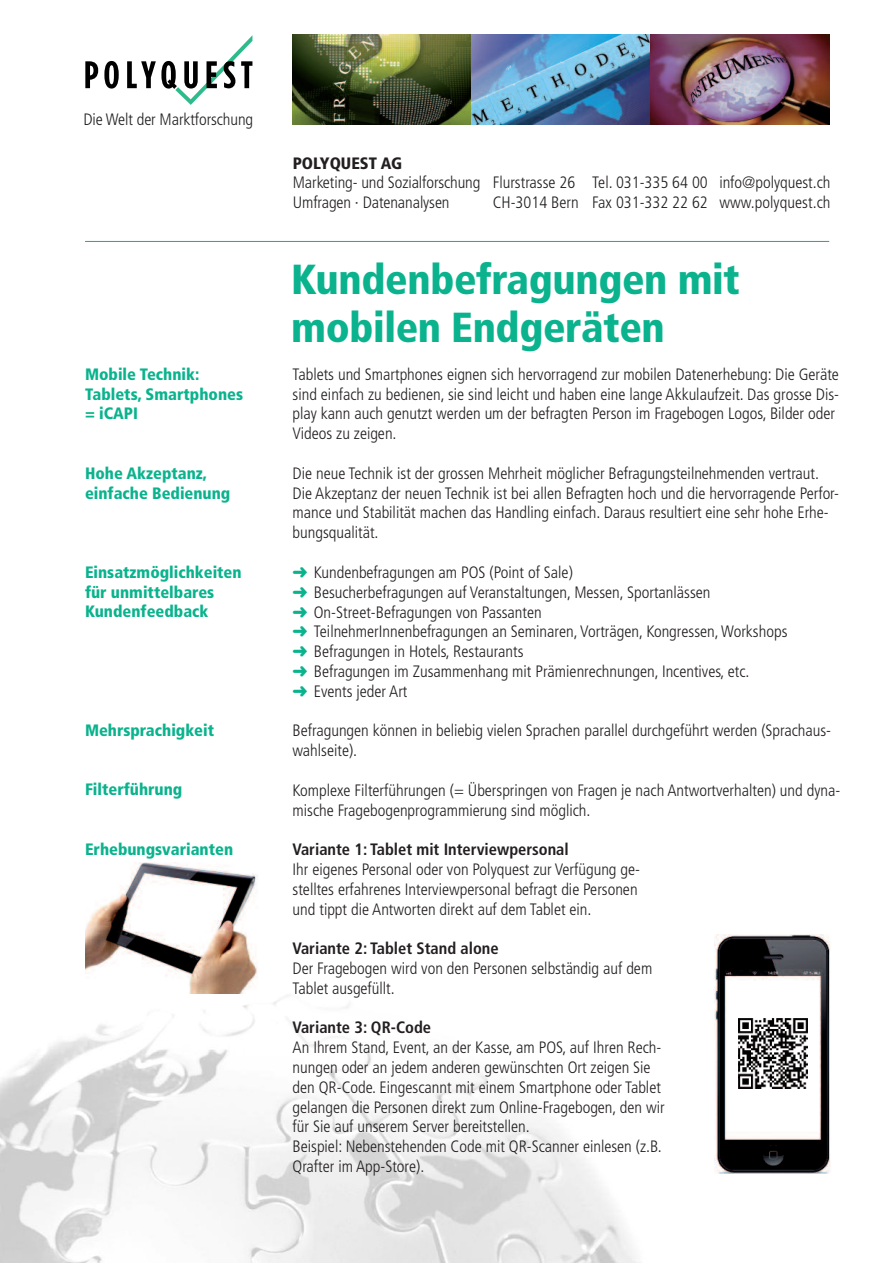
<style>
.page{position:relative;width:893px;height:1263px;background:#fff}
.page>*{position:absolute;margin:0;border:0;box-sizing:border-box;transform-origin:0 0}
.t1{font:900 condensed 42px/48px "Frutiger";letter-spacing:-.01em;color:#0ab38d}
.t2{font:300 condensed 16.5px/19.8px "Frutiger";color:#231f20}
.t3{font:900 condensed 16.5px/19.8px "Frutiger";color:#0ab38d}
.t4{font:700 condensed 16.5px "Frutiger";color:#231f20}
.t5{font:900 condensed 16.5px "Frutiger";color:#231f20}
.s1{color:#0ab38d}
</style>
<div class="page">
<img style="left:0;top:995px;width:640px;height:268px">
<img style="left:715px;top:934px;width:115px;height:239px">
<hr style="left:85px;top:241px;width:744px;height:1px;background:#0ab38d">
<img style="left:293px;top:35px;width:536px;height:89px">
<svg style="left:85px;top:61px;width:13px;height:27px"></svg>
<svg style="left:104px;top:61px;width:15px;height:28px"></svg>
<svg style="left:127px;top:36px;width:125px;height:69px"></svg>
<img style="left:85px;top:863px;width:173px;height:131px">
<img style="left:738px;top:1018px;width:70px;height:70px">
<p class="t2" style="left:84px;top:110px;width:171px">Die Welt der Marktforschung</p>
<p class="t3" style="left:85px;top:366px;width:160px">Mobile Technik:<br>Tablets, Smartphones = iCAPI</p>
<p class="t3" style="left:85px;top:464px;width:147px">Hohe Akzeptanz, einfache Bedienung</p>
<p class="t3" style="left:85px;top:563px;width:158px">Einsatzmöglichkeiten für unmittelbares<br>Kundenfeedback</p>
<p class="t3" style="left:85px;top:721px;width:131px">Mehrsprachigkeit</p>
<p class="t3" style="left:85px;top:781px;width:99px">Filterführung</p>
<p class="t3" style="left:85px;top:841px;width:150px">Erhebungsvarianten</p>
<p class="t5" style="left:293px;top:156px;width:111px">POLYQUEST AG</p>
<p class="t2" style="left:293px;top:174px;width:189px">Marketing- und Sozialforschung<br>Umfragen · Datenanalysen</p>
<p class="t2" style="left:493px;top:174px;width:87px">Flurstrasse 26<br>CH-3014 Bern</p>
<p class="t2" style="left:592px;top:174px;width:117px">Tel. 031-335 64 00<br>Fax 031-332 22 62</p>
<p class="t2" style="left:719px;top:174px;width:113px">info@polyquest.ch www.polyquest.ch</p>
<h1 class="t1" style="left:291px;top:259px;width:450px">Kundenbefragungen mit mobilen Endgeräten</h1>
<p class="t2" style="left:293px;top:366px;width:548px">Tablets und Smartphones eignen sich hervorragend zur mobilen Datenerhebung: Die Geräte sind einfach zu bedienen, sie sind leicht und haben eine lange Akkulaufzeit. Das grosse Dis&shy;play kann auch genutzt werden um der befragten Person im Fragebogen Logos, Bilder oder Videos zu zeigen.</p>
<p class="t2" style="left:293px;top:465px;width:548px">Die neue Technik ist der grossen Mehrheit möglicher Befragungsteilnehmenden vertraut.<br>Die Akzeptanz der neuen Technik ist bei allen Befragten hoch und die hervorragende Perfor&shy;mance und Stabilität machen das Handling einfach. Daraus resultiert eine sehr hohe Erhe&shy;bungsqualität.</p>
<p class="t2" style="left:293px;top:564px;width:496px"><span class="s1">➜</span> Kundenbefragungen am POS (Point of Sale)<br><span class="s1">➜</span> Besucherbefragungen auf Veranstaltungen, Messen, Sportanlässen<br><span class="s1">➜</span> On-Street-Befragungen von Passanten<br><span class="s1">➜</span> TeilnehmerInnenbefragungen an Seminaren, Vorträgen, Kongressen,Workshops <span class="s1">➜</span> Befragungen in Hotels, Restaurants<br><span class="s1">➜</span> Befragungen im Zusammenhang mit Prämienrechnungen, Incentives, etc.<br><span class="s1">➜</span> Events jeder Art</p>
<p class="t2" style="left:293px;top:722px;width:540px">Befragungen können in beliebig vielen Sprachen parallel durchgeführt werden (Sprachaus&shy;wahlseite).</p>
<p class="t2" style="left:293px;top:781px;width:549px">Komplexe Filterführungen (= Überspringen von Fragen je nach Antwortverhalten) und dyna&shy;mische Fragebogenprogrammierung sind möglich.</p>
<p class="t4" style="left:293px;top:843px;width:278px">Variante 1: Tablet mit Interviewpersonal</p>
<p class="t2" style="left:293px;top:861px;width:349px">Ihr eigenes Personal oder von Polyquest zur Verfügung ge&shy;stelltes erfahrenes Interviewpersonal befragt die Personen und tippt die Antworten direkt auf dem Tablet ein.</p>
<p class="t4" style="left:293px;top:942px;width:208px">Variante 2: Tablet Stand alone</p>
<p class="t2" style="left:293px;top:960px;width:361px">Der Fragebogen wird von den Personen selbständig auf dem<br>Tablet ausgefüllt.</p>
<p class="t4" style="left:293px;top:1021px;width:140px">Variante 3: QR-Code</p>
<p class="t2" style="left:293px;top:1039px;width:374px">An Ihrem Stand, Event, an der Kasse, am POS, auf Ihren Rech&shy;nungen oder an jedem anderen gewünschten Ort zeigen Sie den QR-Code. Eingescannt mit einem Smartphone oder Tablet gelangen die Personen direkt zum Online-Fragebogen, den wir für Sie auf unserem Server bereitstellen.<br>Beispiel: Nebenstehenden Code mit QR-Scanner einlesen (z.B.<br>Qrafter im App-Store).</p>
</div>
